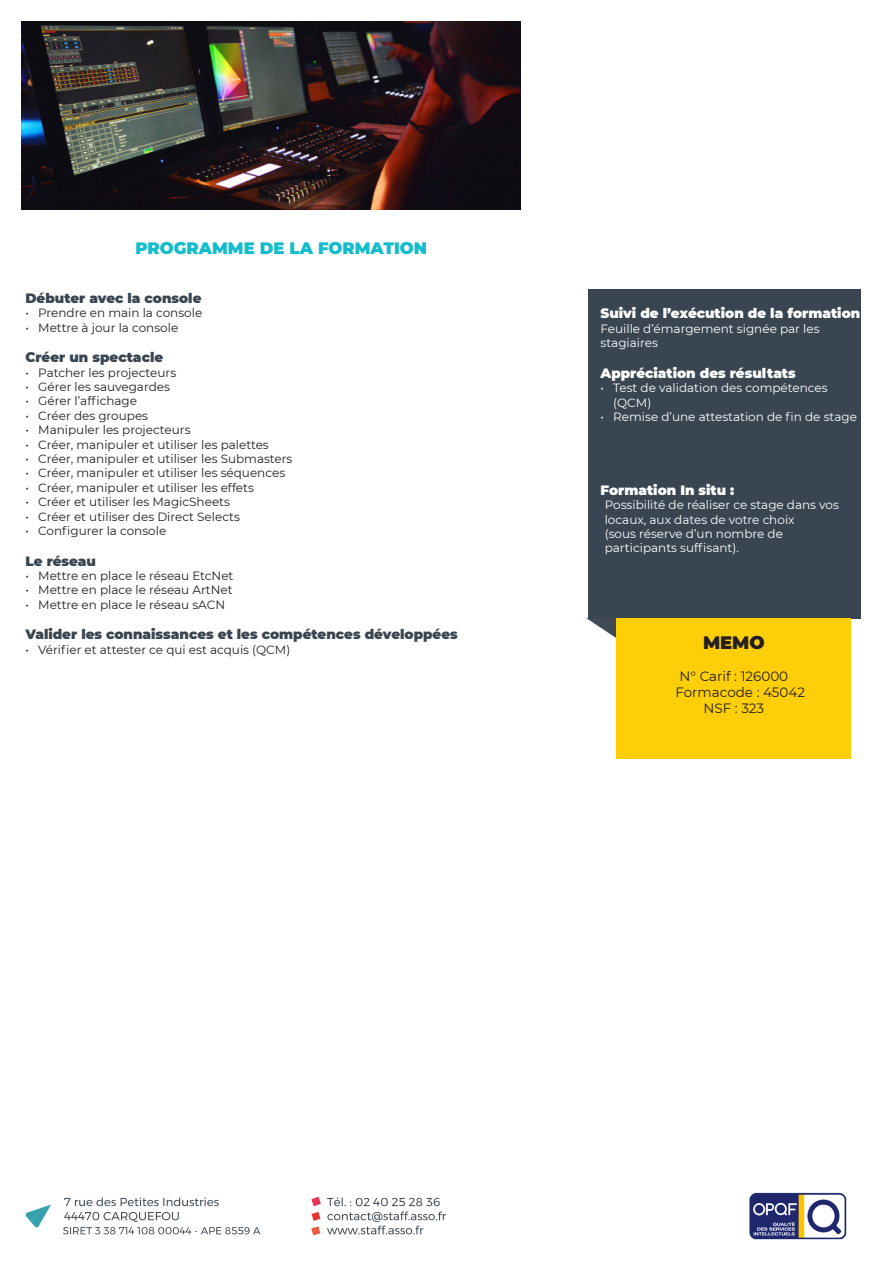
<style>
.page{position:relative;width:893px;height:1263px;background:#fff}
.page>*{position:absolute;margin:0;border:0;box-sizing:border-box;transform-origin:0 0}
.t1{font:900 18px "Montserrat";color:#231f20}
.t2{font:900 16.5px "Montserrat";color:#14bccc}
.t3{font:900 13.5px "Montserrat";color:#394651}
.t4{font:900 13.5px "Montserrat";color:#fff}
.t5{font:13.5px "Montserrat";color:#231f20}
.t6{font:12px "Montserrat";color:#231f20}
.t7{font:12px/14.4px "Montserrat";color:#fff}
</style>
<div class="page">
<div style="left:588px;top:289px;width:273px;height:329px;background:#394651"></div>
<div style="left:617px;top:618px;width:234px;height:141px;background:#fece08"></div>
<img style="left:586px;top:618px;width:30px;height:19px">
<img style="left:21px;top:21px;width:499px;height:189px">
<img style="left:26px;top:1192px;width:821px;height:48px">
<img style="left:64px;top:1197px;width:142px;height:9px">
<img style="left:336px;top:1197px;width:104px;height:9px">
<img style="left:92px;top:1212px;width:87px;height:10px">
<img style="left:367px;top:1211px;width:75px;height:11px">
<img style="left:361px;top:1225px;width:58px;height:9px">
<img style="left:63px;top:1227px;width:187px;height:7px">
<p class="t2" style="left:136px;top:236px;width:293px">PROGRAMME DE LA FORMATION</p>
<p class="t3" style="left:26px;top:288px;width:177px">Débuter avec la console</p>
<p class="t6" style="left:26px;top:305px;width:178px">• Prendre en main la console</p>
<p class="t6" style="left:26px;top:319px;width:154px">• Mettre à jour la console</p>
<p class="t3" style="left:26px;top:347px;width:139px">Créer un spectacle</p>
<p class="t6" style="left:26px;top:364px;width:152px">• Patcher les projecteurs</p>
<p class="t6" style="left:26px;top:378px;width:146px">• Gérer les sauvegardes</p>
<p class="t6" style="left:26px;top:393px;width:113px">• Gérer l’affichage</p>
<p class="t6" style="left:26px;top:407px;width:124px">• Créer des groupes</p>
<p class="t6" style="left:26px;top:422px;width:167px">• Manipuler les projecteurs</p>
<p class="t6" style="left:26px;top:436px;width:245px">• Créer, manipuler et utiliser les palettes</p>
<p class="t6" style="left:26px;top:450px;width:268px">• Créer, manipuler et utiliser les Submasters</p>
<p class="t6" style="left:26px;top:465px;width:261px">• Créer, manipuler et utiliser les séquences</p>
<p class="t6" style="left:26px;top:479px;width:230px">• Créer, manipuler et utiliser les effets</p>
<p class="t6" style="left:26px;top:494px;width:206px">• Créer et utiliser les MagicSheets</p>
<p class="t6" style="left:26px;top:508px;width:216px">• Créer et utiliser des Direct Selects</p>
<p class="t6" style="left:26px;top:522px;width:142px">• Configurer la console</p>
<p class="t3" style="left:26px;top:551px;width:72px">Le réseau</p>
<p class="t6" style="left:26px;top:567px;width:209px">• Mettre en place le réseau EtcNet</p>
<p class="t6" style="left:26px;top:582px;width:209px">• Mettre en place le réseau ArtNet</p>
<p class="t6" style="left:26px;top:596px;width:201px">• Mettre en place le réseau sACN</p>
<p class="t3" style="left:26px;top:624px;width:434px">Valider les connaissances et les compétences développées</p>
<p class="t6" style="left:26px;top:641px;width:266px">• Vérifier et attester ce qui est acquis (QCM)</p>
<p class="t4" style="left:600px;top:303px;width:261px">Suivi de l’exécution de la formation</p>
<p class="t7" style="left:600px;top:321px;width:221px">Feuille d’émargement signée par les stagiaires</p>
<p class="t4" style="left:600px;top:363px;width:197px">Appréciation des résultats</p>
<p class="t7" style="left:613px;top:380px;width:216px;text-indent:-13px">• Test de validation des compétences (QCM)</p>
<p class="t7" style="left:600px;top:409px;width:258px">• Remise d’une attestation de fin de stage</p>
<p class="t4" style="left:600px;top:480px;width:135px">Formation In situ :</p>
<p class="t7" style="left:605px;top:497px;width:236px">Possibilité de réaliser ce stage dans vos locaux, aux dates de votre choix</p>
<p class="t7" style="left:605px;top:526px;width:180px">(sous réserve d’un nombre de</p>
<p class="t7" style="left:605px;top:541px;width:136px">participants suffisant).</p>
<p class="t1" style="left:703px;top:629px;width:63px">MEMO</p>
<p class="t5" style="left:679px;top:667px;width:110px">N° Carif : 126000</p>
<p class="t5" style="left:675px;top:683px;width:131px">Formacode : 45042</p>
<p class="t5" style="left:704px;top:699px;width:62px">NSF : 323</p>
</div>
